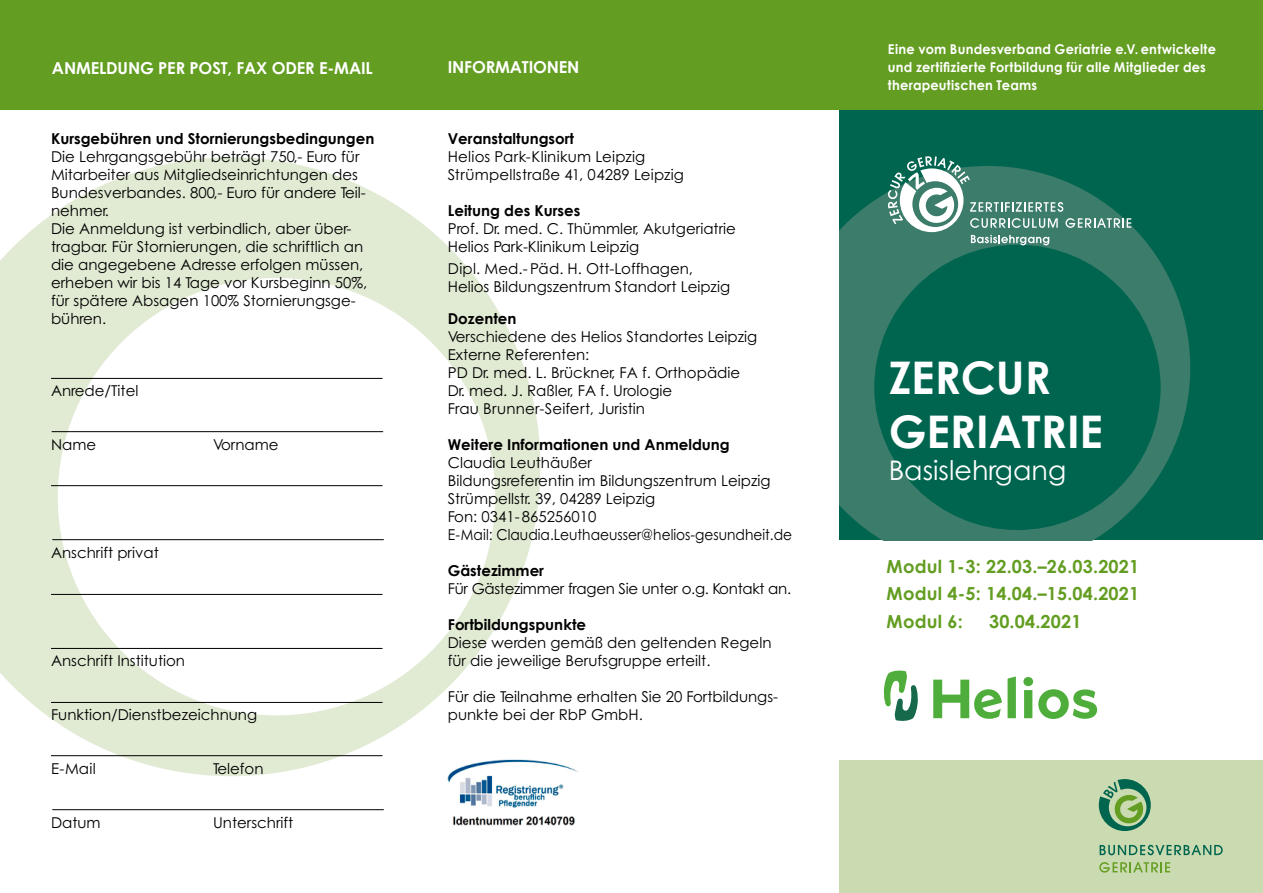
<style>
.page{position:relative;width:1263px;height:893px;background:#fff}
.page>*{position:absolute;margin:0;border:0;box-sizing:border-box;transform-origin:0 0}
.t1{font:700 45px/54px "Century Gothic";color:#fff}
.t2{font:27px "Century Gothic";color:#fff}
.t3{font:700 18px/27.8px "Century Gothic";letter-spacing:.01em;color:#639d21;text-align:justify}
.t4{font:700 16.5px "Century Gothic";letter-spacing:-.01em;color:#fff}
.t5{font:15px/18px "Century Gothic";color:#000}
.t6{font:700 15px "Century Gothic";color:#000}
.t7{font:15px "Century Gothic";letter-spacing:-.02em;color:#000}
.t8{font:700 13.5px/18px "Century Gothic";letter-spacing:.02em;color:#fff;scale:.96 1}
</style>
<div class="page">
<div style="left:839px;top:760px;width:424px;height:133px;background:#cbdbb1"></div>
<div style="left:839px;top:109px;width:424px;height:431px;background:#00654f"></div>
<svg style="left:839px;top:192px;width:351px;height:348px"></svg>
<div style="left:0;top:0;width:1263px;height:109px;background:#639d21"></div>
<svg style="left:0;top:157px;width:540px;height:619px"></svg>
<svg style="left:1099px;top:845px;width:124px;height:10px"></svg>
<svg style="left:1099px;top:862px;width:71px;height:11px"></svg>
<svg style="left:1099px;top:779px;width:52px;height:52px"></svg>
<hr style="left:51px;top:378px;width:331px;height:1px;background:#000">
<hr style="left:52px;top:431px;width:331px;height:1px;background:#000">
<hr style="left:51px;top:485px;width:331px;height:1px;background:#000">
<hr style="left:52px;top:539px;width:332px;height:1px;background:#000">
<hr style="left:51px;top:594px;width:331px;height:1px;background:#000">
<hr style="left:51px;top:648px;width:331px;height:1px;background:#000">
<hr style="left:51px;top:702px;width:331px;height:1px;background:#000">
<hr style="left:51px;top:755px;width:331px;height:1px;background:#000">
<svg style="left:888px;top:156px;width:243px;height:89px"></svg>
<hr style="left:52px;top:809px;width:332px;height:1px;background:#000">
<img style="left:448px;top:755px;width:130px;height:71px">
<svg style="left:1023px;top:677px;width:74px;height:42px"></svg>
<svg style="left:933px;top:676px;width:83px;height:43px"></svg>
<svg style="left:884px;top:670px;width:34px;height:51px"></svg>
<p class="t4" style="left:52px;top:56px;width:322px">ANMELDUNG PER POST, FAX ODER E-MAIL</p>
<p class="t4" style="left:448px;top:55px;width:133px">INFORMATIONEN</p>
<p class="t6" style="left:51px;top:127px;width:325px">Kursgebühren und Stornierungsbedingungen</p>
<p class="t5" style="left:51px;top:147px;width:318px">Die Lehrgangsgebühr beträgt 750,- Euro für Mitarbeiter aus Mitgliedseinrichtungen des Bundesverbandes. 800,- Euro für andere Teil&shy;nehmer.<br>Die Anmeldung ist verbindlich, aber über&shy;tragbar. Für Stornierungen, die schriftlich an die angegebene Adresse erfolgen müssen, erheben wir bis 14 Tage vor Kursbeginn 50%, für spätere Absagen 100% Stornierungsge&shy;bühren.</p>
<p class="t5" style="left:51px;top:381px;width:89px">Anrede/Titel</p>
<p class="t5" style="left:51px;top:435px;width:47px">Name</p>
<p class="t5" style="left:213px;top:435px;width:67px">Vorname</p>
<p class="t5" style="left:51px;top:543px;width:109px">Anschrift privat</p>
<p class="t5" style="left:51px;top:651px;width:136px">Anschrift Institution</p>
<p class="t5" style="left:51px;top:705px;width:208px">Funktion/Dienstbezeichnung</p>
<p class="t5" style="left:51px;top:759px;width:46px">E-Mail</p>
<p class="t5" style="left:213px;top:759px;width:52px">Telefon</p>
<p class="t5" style="left:51px;top:813px;width:51px">Datum</p>
<p class="t5" style="left:213px;top:813px;width:82px">Unterschrift</p>
<p class="t6" style="left:448px;top:127px;width:128px">Veranstaltungsort</p>
<p class="t5" style="left:448px;top:147px;width:238px">Helios Park-Klinikum Leipzig<br>Strümpellstraße 41, 04289 Leipzig</p>
<p class="t6" style="left:448px;top:199px;width:134px">Leitung des Kurses</p>
<p class="t5" style="left:448px;top:219px;width:290px">Prof. Dr. med. C. Thümmler, Akutgeriatrie<br>Helios Park-Klinikum Leipzig</p>
<p class="t5" style="left:448px;top:260px;width:284px">Dipl. Med.- Päd. H. Ott-Loffhagen,<br>Helios Bildungszentrum Standort Leipzig</p>
<p class="t6" style="left:448px;top:307px;width:70px">Dozenten</p>
<p class="t5" style="left:448px;top:327px;width:311px">Verschiedene des Helios Standortes Leipzig Externe Referenten:<br>PD Dr. med. L. Brückner, FA f. Orthopädie Dr. med. J. Raßler, FA f. Urologie<br>Frau Brunner-Seifert, Juristin</p>
<p class="t6" style="left:448px;top:433px;width:284px">Weitere Informationen und Anmeldung</p>
<p class="t5" style="left:448px;top:453px;width:346px">Claudia Leuthäußer<br>Bildungsreferentin im Bildungszentrum Leipzig Strümpellstr. 39, 04289 Leipzig<br>Fon: 0341-865256010<br>E-Mail: Claudia.Leuthaeusser@helios-gesundheit.de</p>
<p class="t6" style="left:448px;top:559px;width:98px">Gästezimmer</p>
<p class="t7" style="left:448px;top:578px;width:345px">Für Gästezimmer fragen Sie unter o.g. Kontakt an.</p>
<p class="t6" style="left:448px;top:613px;width:140px">Fortbildungspunkte</p>
<p class="t5" style="left:448px;top:633px;width:325px">Diese werden gemäß den geltenden Regeln für die jeweilige Berufsgruppe erteilt.</p>
<p class="t5" style="left:448px;top:687px;width:332px">Für die Teilnahme erhalten Sie 20 Fortbildungs&shy;punkte bei der RbP GmbH.</p>
<p class="t8" style="left:888px;top:39px;width:343px">Eine vom Bundesverband Geriatrie e.V. entwickelte und zertifizierte Fortbildung für alle Mitglieder des therapeutischen Teams</p>
<h1 class="t1" style="left:889px;top:348px;width:216px">ZERCUR<br>GERIATRIE</h1>
<h2 class="t2" style="left:889px;top:452px;width:179px">Basislehrgang</h2>
<p class="t3" style="left:887px;top:551px;width:254px">Modul 1-3: 22.03.–26.03.2021<br>Modul 4-5: 14.04.–15.04.2021<br>Modul 6:</p>
<p class="t3" style="left:989px;top:607px;width:94px">30.04.2021</p>
</div>
